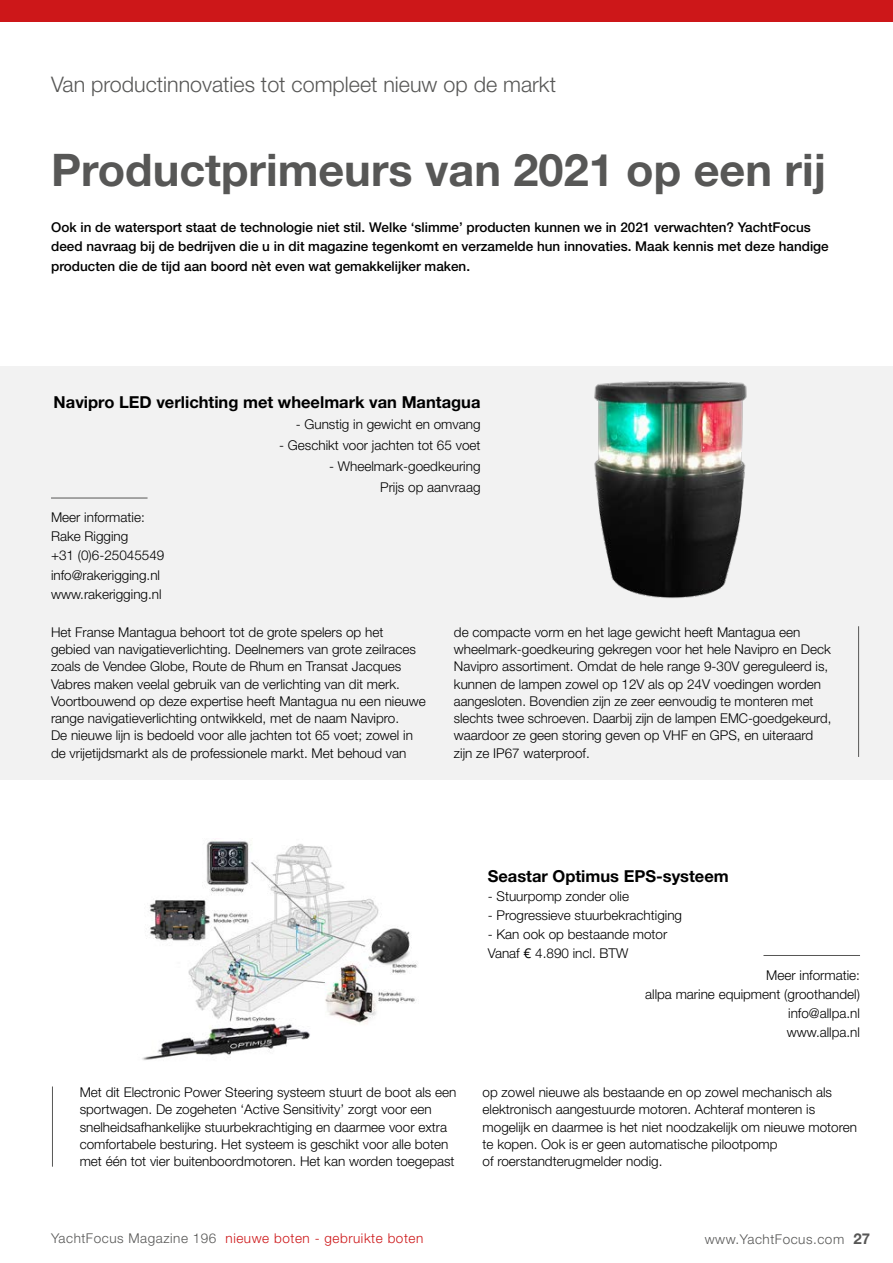
<style>
.page{position:relative;width:893px;height:1263px;background:#fff}
.page>*{position:absolute;margin:0;border:0;box-sizing:border-box;transform-origin:0 0}
.t1{font:700 45px "Helvetica Neue";color:#575756}
.t2{font:300 21.45px "Helvetica Neue";color:#575756}
.t3{font:700 16.5px "Helvetica Neue";color:#000}
.t4{font:300 13.5px/17.2px "Helvetica Neue";color:#000}
.t5{font:500 13.5px/19.2px "Helvetica Neue";color:#000}
.t6{font:300 13.5px "Helvetica Neue LT Std";letter-spacing:.04em;color:#cd1719}
.t7{font:300 13.5px "Helvetica Neue LT Std";letter-spacing:.04em;color:#575756}
.s1{font-family:"Open Sans";font-weight:400}
.s2{color:#575756}
.s3{font-weight:700;font-size:15px}
</style>
<div class="page">
<div style="left:0;top:366px;width:893px;height:414px;background:#f2f2f2"></div>
<div style="left:0;top:0;width:893px;height:21px;background:#cd1719"></div>
<img style="left:594px;top:381px;width:153px;height:217px">
<hr style="left:858px;top:626px;width:1px;height:131px;background:#575756">
<hr style="left:51px;top:498px;width:97px;height:1px;background:#575756">
<img style="left:142px;top:841px;width:275px;height:219px">
<hr style="left:52px;top:1086px;width:1px;height:81px;background:#575756">
<hr style="left:763px;top:955px;width:97px;height:1px;background:#575756">
<h2 class="t2" style="left:51px;top:71px;width:506px">Van productinnovaties tot compleet nieuw op de markt</h2>
<h1 class="t1" style="left:51px;top:142px;width:777px">Productprimeurs van 2021 op een rij</h1>
<p class="t5" style="left:51px;top:218px;width:779px">Ook in de watersport staat de technologie niet stil. Welke ‘slimme’ producten kunnen we in 2021 verwachten? YachtFocus deed navraag bij de bedrijven die u in dit magazine tegenkomt en verzamelde hun innovaties. Maak kennis met deze handige producten die de tijd aan boord nèt even wat gemakkelijker maken.</p>
<p class="t3" style="left:54px;top:392px;width:428px">Navipro LED verlichting met wheelmark van Mantagua</p>
<p class="t4" style="left:296px;top:415px;width:186px">- Gunstig in gewicht en omvang</p>
<p class="t4" style="left:279px;top:436px;width:203px">- Geschikt voor jachten tot 65 voet</p>
<p class="t4" style="left:329px;top:455px;width:153px;line-height:21px;text-align:right">- Wheelmark-goedkeuring<br>Prijs op aanvraag</p>
<p class="t4" style="left:51px;top:507px;width:115px;line-height:19.2px">Meer informatie:<br>Rake Rigging<br>+31 (0)6-25045549 info@rakerigging.nl www.rakerigging.nl</p>
<p class="t4" style="left:51px;top:623px;width:376px">Het Franse Mantagua behoort tot de grote spelers op het gebied van navigatieverlichting. Deelnemers van grote zeilraces zoals de Vendee Globe, Route de Rhum en Transat Jacques Vabres maken veelal gebruik van de verlichting van dit merk.<br>Voortbouwend op deze expertise heeft Mantagua nu een nieuwe range navigatieverlichting ontwikkeld, met de naam Navipro.<br>De nieuwe lijn is bedoeld voor alle jachten tot 65 voet; zowel in de vrijetijdsmarkt als de professionele markt. Met behoud van</p>
<p class="t4" style="left:454px;top:623px;width:379px">de compacte vorm en het lage gewicht heeft Mantagua een wheelmark-goedkeuring gekregen voor het hele Navipro en Deck Navipro assortiment. Omdat de hele range 9-30V gereguleerd is, kunnen de lampen zowel op 12V als op 24V voedingen worden aangesloten. Bovendien zijn ze zeer eenvoudig te monteren met slechts twee schroeven. Daarbij zijn de lampen EMC-goedgekeurd, waardoor ze geen storing geven op VHF en GPS, en uiteraard zijn ze IP67 waterproof.</p>
<p class="t3" style="left:488px;top:865px;width:243px">Seastar Optimus EPS-systeem</p>
<p class="t4" style="left:488px;top:887px;width:143px">- Stuurpomp zonder olie</p>
<p class="t4" style="left:488px;top:906px;width:196px">- Progressieve stuurbekrachtiging</p>
<p class="t4" style="left:488px;top:924px;width:181px;line-height:19.2px">- Kan ook op bestaande motor<br>Vanaf <span class="s1">€</span> 4.890 incl. BTW</p>
<p class="t4" style="left:645px;top:965px;width:216px;line-height:19.2px;text-align:right">Meer informatie:<br>allpa marine equipment (groothandel) info@allpa.nl<br>www.allpa.nl</p>
<p class="t4" style="left:80px;top:1083px;width:378px">Met dit Electronic Power Steering systeem stuurt de boot als een sportwagen. De zogeheten ‘Active Sensitivity’ zorgt voor een snelheidsafhankelijke stuurbekrachtiging en daarmee voor extra comfortabele besturing. Het systeem is geschikt voor alle boten met één tot vier buitenboordmotoren. Het kan worden toegepast</p>
<p class="t4" style="left:483px;top:1083px;width:376px">op zowel nieuwe als bestaande en op zowel mechanisch als elektronisch aangestuurde motoren. Achteraf monteren is mogelijk en daarmee is het niet noodzakelijk om nieuwe motoren te kopen. Ook is er geen automatische pilootpomp<br>of roerstandterugmelder nodig.</p>
<p class="t6" style="left:51px;top:1229px;width:374px"><span class="s2">YachtFocus Magazine 196</span> nieuwe boten - gebruikte boten</p>
<p class="t7" style="left:705px;top:1231px;width:167px">www.YachtFocus.com <span class="s3">27</span></p>
</div>
